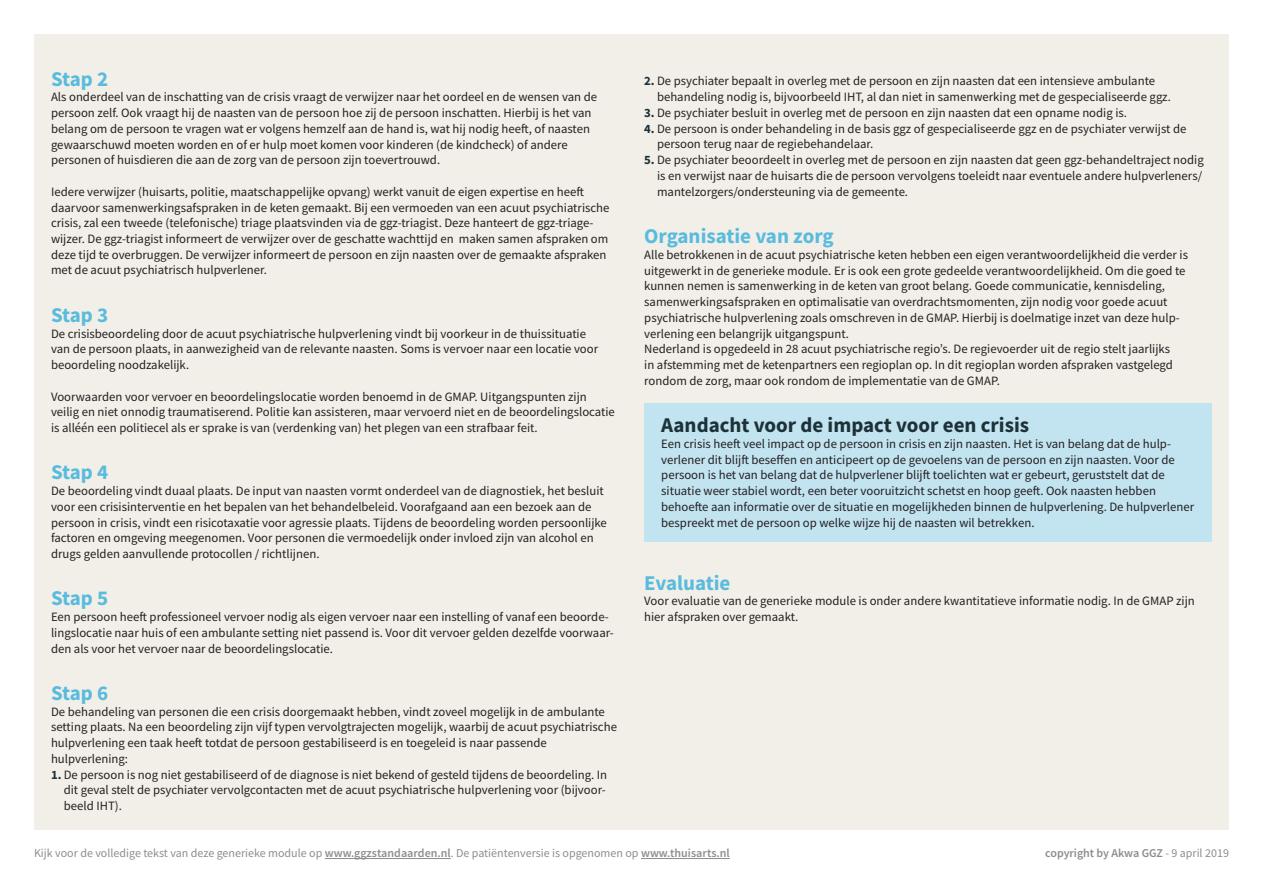
<style>
.page{position:relative;width:1263px;height:893px;background:#fff}
.page>*{position:absolute;margin:0;border:0;box-sizing:border-box;transform-origin:0 0}
.t1{font:700 21px "Source Sans Pro";letter-spacing:-.005em;color:#59bbdd}
.t2{font:700 21px "Source Sans Pro";color:#1c3138}
.t3{font:12.75px/15.8px "Source Sans Pro";color:#231f20}
.t4{font:12px "Source Sans Pro";color:#8b8d8f}
.t5{font:600 12px "Source Sans Pro";letter-spacing:-.005em;color:#8b8d8f}
.s1{font-weight:700;color:#1c3138}
.s2{font-weight:600}
.s3{font-weight:400}
</style>
<div class="page">
<hr style="left:325px;top:858px;width:126px;height:1px;background:#8b8d8f">
<hr style="left:641px;top:858px;width:89px;height:1px;background:#8b8d8f">
<div style="left:34px;top:34px;width:1195px;height:795px;background:#f1efe8"></div>
<div style="left:644px;top:403px;width:568px;height:139px;background:#c2e3f0"></div>
<h1 class="t1" style="left:51px;top:64px;width:59px">Stap 2</h1>
<p class="t3" style="left:51px;top:89px;width:547px">Als onderdeel van de inschatting van de crisis vraagt de verwijzer naar het oordeel en de wensen van de persoon zelf. Ook vraagt hij de naasten van de persoon hoe zij de persoon inschatten. Hierbij is het van belang om de persoon te vragen wat er volgens hemzelf aan de hand is, wat hij nodig heeft, of naasten gewaarschuwd moeten worden en of er hulp moet komen voor kinderen (de kindcheck) of andere personen of huisdieren die aan de zorg van de persoon zijn toevertrouwd.</p>
<p class="t3" style="left:51px;top:184px;width:560px">Iedere verwijzer (huisarts, politie, maatschappelijke opvang) werkt vanuit de eigen expertise en heeft daarvoor samenwerkingsafspraken in de keten gemaakt. Bij een vermoeden van een acuut psychiatrische crisis, zal een tweede (telefonische) triage plaatsvinden via de ggz-triagist. Deze hanteert de ggz-triage&shy;wijzer. De ggz-triagist informeert de verwijzer over de geschatte wachttijd en maken samen afspraken om deze tijd te overbruggen. De verwijzer informeert de persoon en zijn naasten over de gemaakte afspraken met de acuut psychiatrisch hulpverlener.</p>
<h1 class="t1" style="left:51px;top:301px;width:59px">Stap 3</h1>
<p class="t3" style="left:51px;top:325px;width:549px">De crisisbeoordeling door de acuut psychiatrische hulpverlening vindt bij voorkeur in de thuissituatie van de persoon plaats, in aanwezigheid van de relevante naasten. Soms is vervoer naar een locatie voor beoordeling noodzakelijk.</p>
<p class="t3" style="left:51px;top:388px;width:565px">Voorwaarden voor vervoer en beoordelingslocatie worden benoemd in de GMAP. Uitgangspunten zijn veilig en niet onnodig traumatiserend. Politie kan assisteren, maar vervoerd niet en de beoordelingslocatie is alléén een politiecel als er sprake is van (verdenking van) het plegen van een strafbaar feit.</p>
<h1 class="t1" style="left:51px;top:458px;width:59px">Stap 4</h1>
<p class="t3" style="left:51px;top:483px;width:557px">De beoordeling vindt duaal plaats. De input van naasten vormt onderdeel van de diagnostiek, het besluit voor een crisisinterventie en het bepalen van het behandelbeleid. Voorafgaand aan een bezoek aan de persoon in crisis, vindt een risicotaxatie voor agressie plaats. Tijdens de beoordeling worden persoonlijke factoren en omgeving meegenomen. Voor personen die vermoedelijk onder invloed zijn van alcohol en drugs gelden aanvullende protocollen / richtlijnen.</p>
<h1 class="t1" style="left:51px;top:584px;width:59px">Stap 5</h1>
<p class="t3" style="left:51px;top:609px;width:564px">Een persoon heeft professioneel vervoer nodig als eigen vervoer naar een instelling of vanaf een beoorde&shy;lingslocatie naar huis of een ambulante setting niet passend is. Voor dit vervoer gelden dezelfde voorwaar&shy;den als voor het vervoer naar de beoordelingslocatie.</p>
<h1 class="t1" style="left:51px;top:679px;width:59px">Stap 6</h1>
<p class="t3" style="left:51px;top:703px;width:567px">De behandeling van personen die een crisis doorgemaakt hebben, vindt zoveel mogelijk in de ambulante setting plaats. Na een beoordeling zijn vijf typen vervolgtrajecten mogelijk, waarbij de acuut psychiatrische hulpverlening een taak heeft totdat de persoon gestabiliseerd is en toegeleid is naar passende hulpverlening:</p>
<p class="t3" style="left:64px;top:766px;width:545px;text-align:justify;text-indent:-13px"><span class="s1">1.</span> De persoon is nog niet gestabiliseerd of de diagnose is niet bekend of gesteld tijdens de beoordeling. In dit geval stelt de psychiater vervolgcontacten met de acuut psychiatrische hulpverlening voor (bijvoor&shy;beeld IHT).</p>
<p class="t3" style="left:657px;top:73px;width:515px;text-indent:-13px"><span class="s1">2.</span> De psychiater bepaalt in overleg met de persoon en zijn naasten dat een intensieve ambulante behandeling nodig is, bijvoorbeeld IHT, al dan niet in samenwerking met de gespecialiseerde ggz.</p>
<p class="t3" style="left:644px;top:105px;width:484px"><span class="s1">3.</span> De psychiater besluit in overleg met de persoon en zijn naasten dat een opname nodig is.</p>
<p class="t3" style="left:657px;top:121px;width:531px;text-indent:-13px"><span class="s1">4.</span> De persoon is onder behandeling in de basis ggz of gespecialiseerde ggz en de psychiater verwijst de persoon terug naar de regiebehandelaar.</p>
<p class="t3" style="left:657px;top:152px;width:548px;text-indent:-13px"><span class="s1">5.</span> De psychiater beoordeelt in overleg met de persoon en zijn naasten dat geen ggz-behandeltraject nodig is en verwijst naar de huisarts die de persoon vervolgens toeleidt naar eventuele andere hulpverleners/ mantelzorgers/ondersteuning via de gemeente.</p>
<h1 class="t1" style="left:644px;top:222px;width:191px">Organisatie van zorg</h1>
<p class="t3" style="left:644px;top:247px;width:545px">Alle betrokkenen in de acuut psychiatrische keten hebben een eigen verantwoordelijkheid die verder is uitgewerkt in de generieke module. Er is ook een grote gedeelde verantwoordelijkheid. Om die goed te kunnen nemen is samenwerking in de keten van groot belang. Goede communicatie, kennisdeling, samenwerkingsafspraken en optimalisatie van overdrachtsmomenten, zijn nodig voor goede acuut psychiatrische hulpverlening zoals omschreven in de GMAP. Hierbij is doelmatige inzet van deze hulp&shy;verlening een belangrijk uitgangspunt.<br>Nederland is opgedeeld in 28 acuut psychiatrische regio’s. De regievoerder uit de regio stelt jaarlijks<br>in afstemming met de ketenpartners een regioplan op. In dit regioplan worden afspraken vastgelegd rondom de zorg, maar ook rondom de implementatie van de GMAP.</p>
<h1 class="t2" style="left:661px;top:411px;width:369px">Aandacht voor de impact voor een crisis</h1>
<p class="t3" style="left:661px;top:436px;width:534px">Een crisis heeft veel impact op de persoon in crisis en zijn naasten. Het is van belang dat de hulp&shy;verlener dit blijft beseffen en anticipeert op de gevoelens van de persoon en zijn naasten. Voor de persoon is het van belang dat de hulpverlener blijft toelichten wat er gebeurt, geruststelt dat de situatie weer stabiel wordt, een beter vooruitzicht schetst en hoop geeft. Ook naasten hebben behoefte aan informatie over de situatie en mogelijkheden binnen de hulpverlening. De hulpverlener bespreekt met de persoon op welke wijze hij de naasten wil betrekken.</p>
<h1 class="t1" style="left:644px;top:568px;width:88px">Evaluatie</h1>
<p class="t3" style="left:644px;top:593px;width:552px">Voor evaluatie van de generieke module is onder andere kwantitatieve informatie nodig. In de GMAP zijn hier afspraken over gemaakt.</p>
<p class="t4" style="left:34px;top:846px;width:697px">Kijk voor de volledige tekst van deze generieke module op <span class="s2">www.ggzstandaarden.nl</span>. De patiëntenversie is opgenomen op <span class="s2">www.thuisarts.nl</span></p>
<p class="t5" style="left:1045px;top:846px;width:185px">copyright by Akwa GGZ <span class="s3">- 9 april 2019</span></p>
</div>
